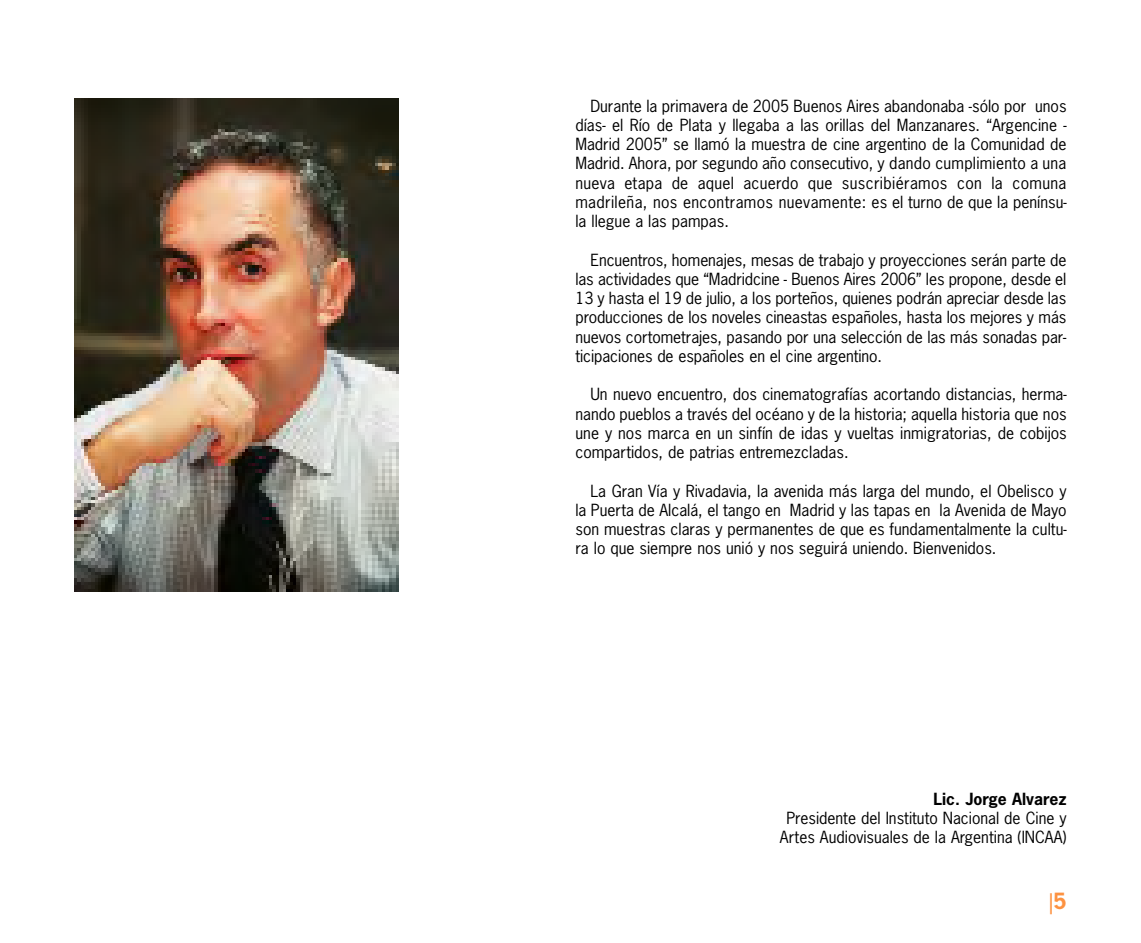
<style>
.page{position:relative;width:1141px;height:943px;background:#fff}
.page>*{position:absolute;margin:0;border:0;box-sizing:border-box;transform-origin:0 0}
.t1{font:21px "News Gothic";color:#fd9241}
.t2{font:15.75px/19.2px "News Gothic";color:#000;text-align:justify}
.t3{font:700 15.75px "News Gothic";color:#000}
.s1{font-weight:700}
</style>
<div class="page">
<img style="left:74px;top:98px;width:325px;height:493px">
<p class="t2" style="left:575px;top:96px;width:493px;text-indent:15px">Durante la primavera de 2005 Buenos Aires abandonaba -sólo por unos días- el Río de Plata y llegaba a las orillas del Manzanares. “Argencine - Madrid 2005” se llamó la muestra de cine argentino de la Comunidad de Madrid. Ahora, por segundo año consecutivo, y dando cumplimiento a una nueva etapa de aquel acuerdo que suscribiéramos con la comuna madrileña, nos encontramos nuevamente: es el turno de que la penínsu&shy;la llegue a las pampas.</p>
<p class="t2" style="left:575px;top:250px;width:492px;text-indent:15px">Encuentros, homenajes, mesas de trabajo y proyecciones serán parte de las actividades que “Madridcine - Buenos Aires 2006” les propone, desde el 13 y hasta el 19 de julio, a los porteños, quienes podrán apreciar desde las producciones de los noveles cineastas españoles, hasta los mejores y más nuevos cortometrajes, pasando por una selección de las más sonadas par&shy;ticipaciones de españoles en el cine argentino.</p>
<p class="t2" style="left:575px;top:385px;width:493px;text-indent:15px">Un nuevo encuentro, dos cinematografías acortando distancias, herma&shy;nando pueblos a través del océano y de la historia; aquella historia que nos une y nos marca en un sinfín de idas y vueltas inmigratorias, de cobijos compartidos, de patrias entremezcladas.</p>
<p class="t2" style="left:575px;top:481px;width:493px;text-indent:15px">La Gran Vía y Rivadavia, la avenida más larga del mundo, el Obelisco y la Puerta de Alcalá, el tango en Madrid y las tapas en la Avenida de Mayo son muestras claras y permanentes de que es fundamentalmente la cultu&shy;ra lo que siempre nos unió y nos seguirá uniendo. Bienvenidos.</p>
<p class="t3" style="left:933px;top:790px;width:135px">Lic. Jorge Alvarez</p>
<p class="t2" style="left:780px;top:809px;width:288px;text-align:center">Presidente del Instituto Nacional de Cine y<br>Artes Audiovisuales de la Argentina (INCAA)</p>
<h1 class="t1" style="left:1049px;top:889px;width:19px">|<span class="s1">5</span></h1>
</div>
